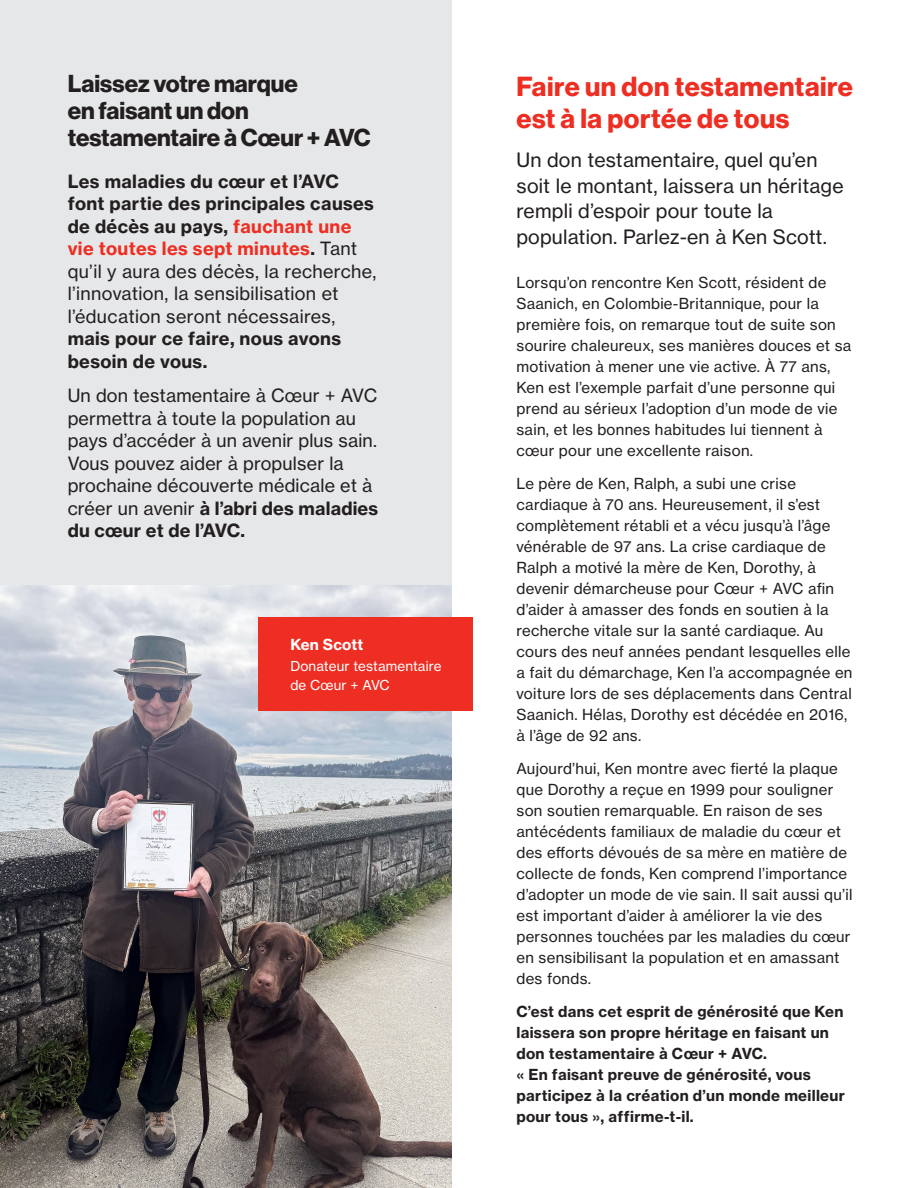
<style>
.page{position:relative;width:918px;height:1188px;background:#fff}
.page>*{position:absolute;margin:0;border:0;box-sizing:border-box;transform-origin:0 0}
.t1{font:27px/31.5px "N Haas Grotesk DS Std 75 Bd";letter-spacing:.02em;color:#ee2e22}
.t2{font:24px/27px "N Haas Grotesk DS Std 75 Bd";color:#231f20}
.t3{font:19.5px/25.5px "N Haas Grotesk TX Std 55 Rg";letter-spacing:.01em;color:#231f20}
.t4{font:18px/22.5px "N Haas Grotesk TX Std 75 Bd";letter-spacing:.02em;color:#231f20}
.t5{font:18px/22.5px "N Haas Grotesk TX Std 55 Rg";letter-spacing:.01em;color:#231f20}
.t6{font:15px/21px "N Haas Grotesk TX Std 55 Rg";letter-spacing:.02em;color:#231f20}
.t7{font:15px/21px "N Haas Grotesk TX Std 75 Bd";letter-spacing:.02em;color:#231f20}
.t8{font:15px "N Haas Grotesk TX Std 75 Bd";letter-spacing:.005em;color:#fff}
.t9{font:13.5px/19.5px "N Haas Grotesk TX Std 55 Rg";letter-spacing:.01em;color:#fff}
.s1{color:#ee2e22}
.s2{font-family:"N Haas Grotesk TX Std 55 Rg"}
.s3{font-family:"N Haas Grotesk TX Std 75 Bd"}
</style>
<div class="page">
<img style="left:0;top:585px;width:451px;height:603px">
<div style="left:0;top:0;width:451px;height:585px;background:#e6e7e9"></div>
<div style="left:258px;top:617px;width:214px;height:94px;background:#ee2e22"></div>
<p class="t2" style="left:68px;top:71px;width:304px">Laissez votre marque<br>en faisant un don testamentaire à Cœur + AVC</p>
<p class="t4" style="left:68px;top:170px;width:310px">Les maladies du cœur et l’AVC font partie des principales causes de décès au pays, <span class="s1">fauchant une vie toutes les sept minutes</span>. <span class="s2">Tant qu’il y aura des décès, la recherche, l’innovation, la sensibilisation et l’éducation seront nécessaires, </span>mais pour ce faire, nous avons besoin de vous.</p>
<p class="t5" style="left:68px;top:384px;width:312px">Un don testamentaire à Cœur + AVC permettra à toute la population au pays d’accéder à un avenir plus sain.<br>Vous pouvez aider à propulser la prochaine découverte médicale et à créer un avenir <span class="s3">à l’abri des maladies du cœur et de l’AVC.</span></p>
<p class="t8" style="left:290px;top:635px;width:74px">Ken Scott</p>
<p class="t9" style="left:290px;top:656px;width:153px">Donateur testamentaire de Cœur + AVC</p>
<p class="t1" style="left:516px;top:71px;width:338px">Faire un don testamentaire est à la portée de tous</p>
<p class="t3" style="left:516px;top:147px;width:329px">Un don testamentaire, quel qu’en soit le montant, laissera un héritage rempli d’espoir pour toute la population. Parlez-en à Ken Scott.</p>
<p class="t6" style="left:516px;top:272px;width:336px">Lorsqu’on rencontre Ken Scott, résident de Saanich, en Colombie-Britannique, pour la première fois, on remarque tout de suite son sourire chaleureux, ses manières douces et sa motivation à mener une vie active. À 77 ans, Ken est l’exemple parfait d’une personne qui prend au sérieux l’adoption d’un mode de vie sain, et les bonnes habitudes lui tiennent à cœur pour une excellente raison.</p>
<p class="t6" style="left:516px;top:473px;width:338px">Le père de Ken, Ralph, a subi une crise cardiaque à 70 ans. Heureusement, il s’est complètement rétabli et a vécu jusqu’à l’âge vénérable de 97 ans. La crise cardiaque de Ralph a motivé la mère de Ken, Dorothy, à devenir démarcheuse pour Cœur + AVC afin d’aider à amasser des fonds en soutien à la recherche vitale sur la santé cardiaque. Au cours des neuf années pendant lesquelles elle a fait du démarchage, Ken l’a accompagnée en voiture lors de ses déplacements dans Central Saanich. Hélas, Dorothy est décédée en 2016, à l’âge de 92 ans.</p>
<p class="t6" style="left:516px;top:758px;width:338px">Aujourd’hui, Ken montre avec fierté la plaque que Dorothy a reçue en 1999 pour souligner son soutien remarquable. En raison de ses antécédents familiaux de maladie du cœur et des efforts dévoués de sa mère en matière de collecte de fonds, Ken comprend l’importance d’adopter un mode de vie sain. Il sait aussi qu’il est important d’aider à améliorer la vie des personnes touchées par les maladies du cœur en sensibilisant la population et en amassant des fonds.</p>
<p class="t7" style="left:516px;top:1001px;width:329px">C’est dans cet esprit de générosité que Ken laissera son propre héritage en faisant un don testamentaire à Cœur + AVC.</p>
<p class="t7" style="left:516px;top:1064px;width:330px">« En faisant preuve de générosité, vous participez à la création d’un monde meilleur pour tous », affirme-t-il.</p>
</div>
